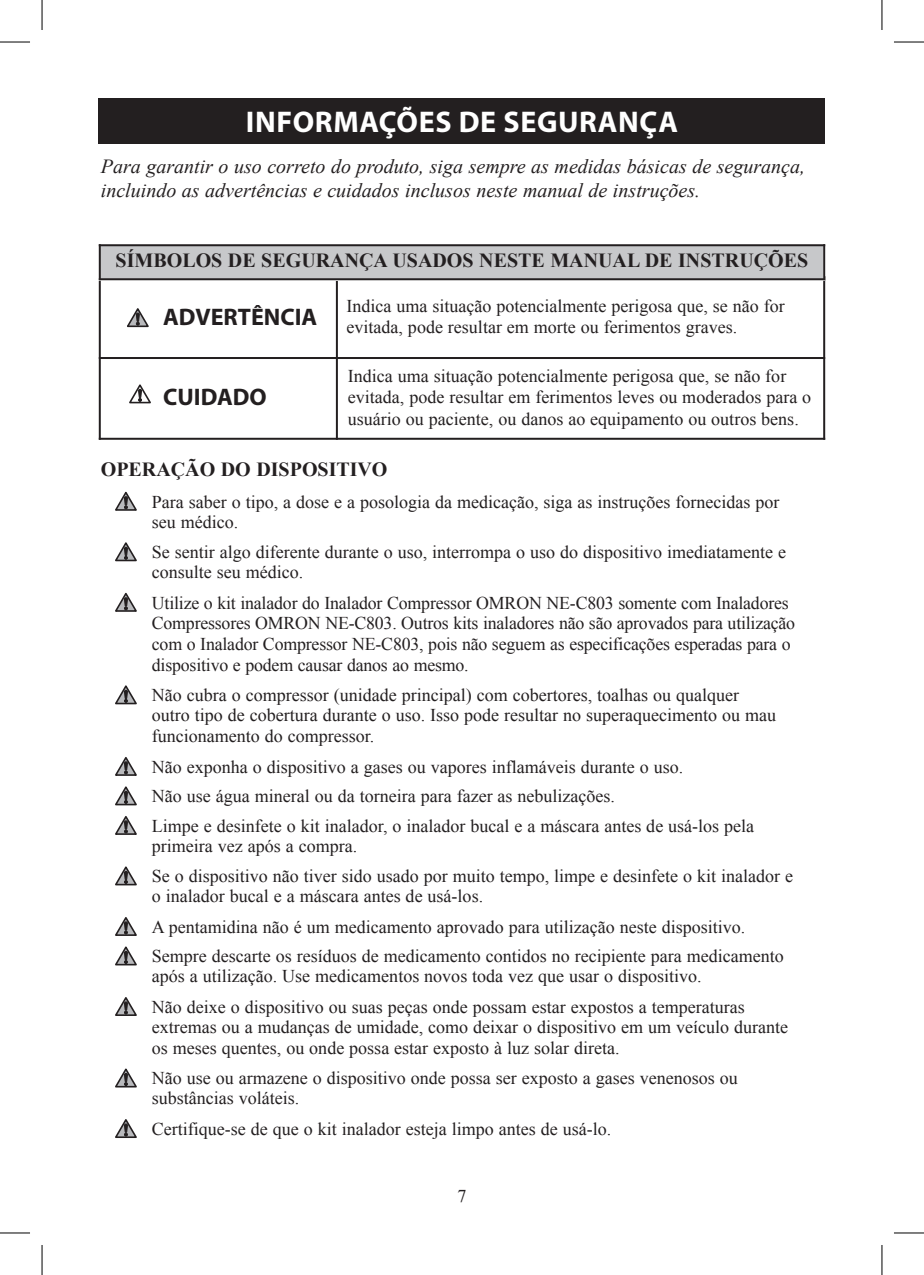
<style>
.page{position:relative;width:924px;height:1275px;background:#fff}
.page>*{position:absolute;margin:0;border:0;box-sizing:border-box;transform-origin:0 0}
.Title-1{font:700 30px "Myriad Pro";letter-spacing:.02em;color:#fff}
.t1{font:700 24px "Myriad Pro";color:#231f20}
.Body{font:italic 20px/24px "Times New Roman";color:#231f20}
.Title-2{font:700 20px "Times New Roman";color:#231f20}
.Body-2{font:18px/20px "Times New Roman";color:#231f20}
</style>
<div class="page">
<div style="left:99px;top:99px;width:725px;height:45px;background:#231f20"></div>
<svg style="left:115px;top:492px;width:22px;height:19px"></svg>
<svg style="left:115px;top:542px;width:22px;height:19px"></svg>
<svg style="left:115px;top:593px;width:22px;height:19px"></svg>
<svg style="left:115px;top:685px;width:22px;height:19px"></svg>
<svg style="left:115px;top:757px;width:22px;height:19px"></svg>
<svg style="left:115px;top:786px;width:22px;height:19px"></svg>
<svg style="left:115px;top:816px;width:22px;height:19px"></svg>
<svg style="left:115px;top:866px;width:22px;height:19px"></svg>
<svg style="left:115px;top:917px;width:22px;height:19px"></svg>
<svg style="left:115px;top:946px;width:22px;height:19px"></svg>
<svg style="left:115px;top:997px;width:22px;height:19px"></svg>
<svg style="left:115px;top:1068px;width:22px;height:19px"></svg>
<svg style="left:115px;top:1119px;width:22px;height:19px"></svg>
<hr style="left:99px;top:276px;width:2px;height:164px;background:#231f20">
<hr style="left:336px;top:276px;width:2px;height:164px;background:#231f20">
<hr style="left:822px;top:276px;width:2px;height:164px;background:#231f20">
<hr style="left:99px;top:357px;width:725px;height:2px;background:#231f20">
<hr style="left:99px;top:438px;width:725px;height:2px;background:#231f20">
<div style="left:101px;top:246px;width:721px;height:32px;background:#c7c8ca"></div>
<hr style="left:99px;top:244px;width:2px;height:36px;background:#231f20">
<hr style="left:822px;top:244px;width:2px;height:36px;background:#231f20">
<hr style="left:99px;top:244px;width:725px;height:2px;background:#231f20">
<hr style="left:99px;top:278px;width:725px;height:2px;background:#231f20">
<svg style="left:127px;top:308px;width:22px;height:19px"></svg>
<svg style="left:129px;top:384px;width:22px;height:19px"></svg>
<hr style="left:0;top:42px;width:30px;height:1px;background:#000">
<hr style="left:893px;top:42px;width:30px;height:1px;background:#000">
<hr style="left:0;top:1232px;width:30px;height:1px;background:#000">
<hr style="left:893px;top:1232px;width:30px;height:1px;background:#000">
<hr style="left:42px;top:0;width:1px;height:30px;background:#000">
<hr style="left:42px;top:1245px;width:1px;height:30px;background:#000">
<hr style="left:881px;top:0;width:1px;height:30px;background:#000">
<hr style="left:881px;top:1245px;width:1px;height:30px;background:#000">
<p class="Title-1" style="left:246px;top:105px;width:433px">INFORMAÇÕES DE SEGURANÇA</p>
<p class="Body" style="left:101px;top:154px;width:705px">Para garantir o uso correto do produto, siga sempre as medidas básicas de segurança, incluindo as advertências e cuidados inclusos neste manual de instruções.</p>
<p class="Title-2" style="left:116px;top:247px;width:693px">SÍMBOLOS DE SEGURANÇA USADOS NESTE MANUAL DE INSTRUÇÕES</p>
<p class="t1" style="left:163px;top:303px;width:155px">ADVERTÊNCIA</p>
<p class="Body-2" style="left:346px;top:294px;width:439px;line-height:21.6px">Indica uma situação potencialmente perigosa que, se não for evitada, pode resultar em morte ou ferimentos graves.</p>
<p class="t1" style="left:163px;top:384px;width:105px">CUIDADO</p>
<p class="Body-2" style="left:348px;top:364px;width:464px;line-height:21.6px">Indica uma situação potencialmente perigosa que, se não for evitada, pode resultar em ferimentos leves ou moderados para o usuário ou paciente, ou danos ao equipamento ou outros bens.</p>
<p class="Title-2" style="left:101px;top:455px;width:288px">OPERAÇÃO DO DISPOSITIVO</p>
<p class="Body-2" style="left:152px;top:491px;width:629px">Para saber o tipo, a dose e a posologia da medicação, siga as instruções fornecidas por seu médico.</p>
<p class="Body-2" style="left:152px;top:542px;width:635px">Se sentir algo diferente durante o uso, interrompa o uso do dispositivo imediatamente e consulte seu médico.</p>
<p class="Body-2" style="left:152px;top:592px;width:644px;line-height:20.6px">Utilize o kit inalador do Inalador Compressor OMRON NE-C803 somente com Inaladores Compressores OMRON NE-C803. Outros kits inaladores não são aprovados para utilização com o Inalador Compressor NE-C803, pois não seguem as especificações esperadas para o dispositivo e podem causar danos ao mesmo.</p>
<p class="Body-2" style="left:152px;top:685px;width:625px">Não cubra o compressor (unidade principal) com cobertores, toalhas ou qualquer outro tipo de cobertura durante o uso. Isso pode resultar no superaquecimento ou mau funcionamento do compressor.</p>
<p class="Body-2" style="left:152px;top:756px;width:532px">Não exponha o dispositivo a gases ou vapores inflamáveis durante o uso.</p>
<p class="Body-2" style="left:152px;top:786px;width:464px">Não use água mineral ou da torneira para fazer as nebulizações.</p>
<p class="Body-2" style="left:152px;top:815px;width:603px">Limpe e desinfete o kit inalador, o inalador bucal e a máscara antes de usá-los pela primeira vez após a compra.</p>
<p class="Body-2" style="left:152px;top:866px;width:642px">Se o dispositivo não tiver sido usado por muito tempo, limpe e desinfete o kit inalador e o inalador bucal e a máscara antes de usá-los.</p>
<p class="Body-2" style="left:152px;top:916px;width:594px">A pentamidina não é um medicamento aprovado para utilização neste dispositivo.</p>
<p class="Body-2" style="left:152px;top:946px;width:633px">Sempre descarte os resíduos de medicamento contidos no recipiente para medicamento após a utilização. Use medicamentos novos toda vez que usar o dispositivo.</p>
<p class="Body-2" style="left:152px;top:996px;width:637px">Não deixe o dispositivo ou suas peças onde possam estar expostos a temperaturas extremas ou a mudanças de umidade, como deixar o dispositivo em um veículo durante os meses quentes, ou onde possa estar exposto à luz solar direta.</p>
<p class="Body-2" style="left:152px;top:1068px;width:587px">Não use ou armazene o dispositivo onde possa ser exposto a gases venenosos ou substâncias voláteis.</p>
<p class="Body-2" style="left:152px;top:1118px;width:460px">Certifique-se de que o kit inalador esteja limpo antes de usá-lo.</p>
<p class="Body-2" style="left:457px;top:1185px;width:10px">7</p>
</div>
